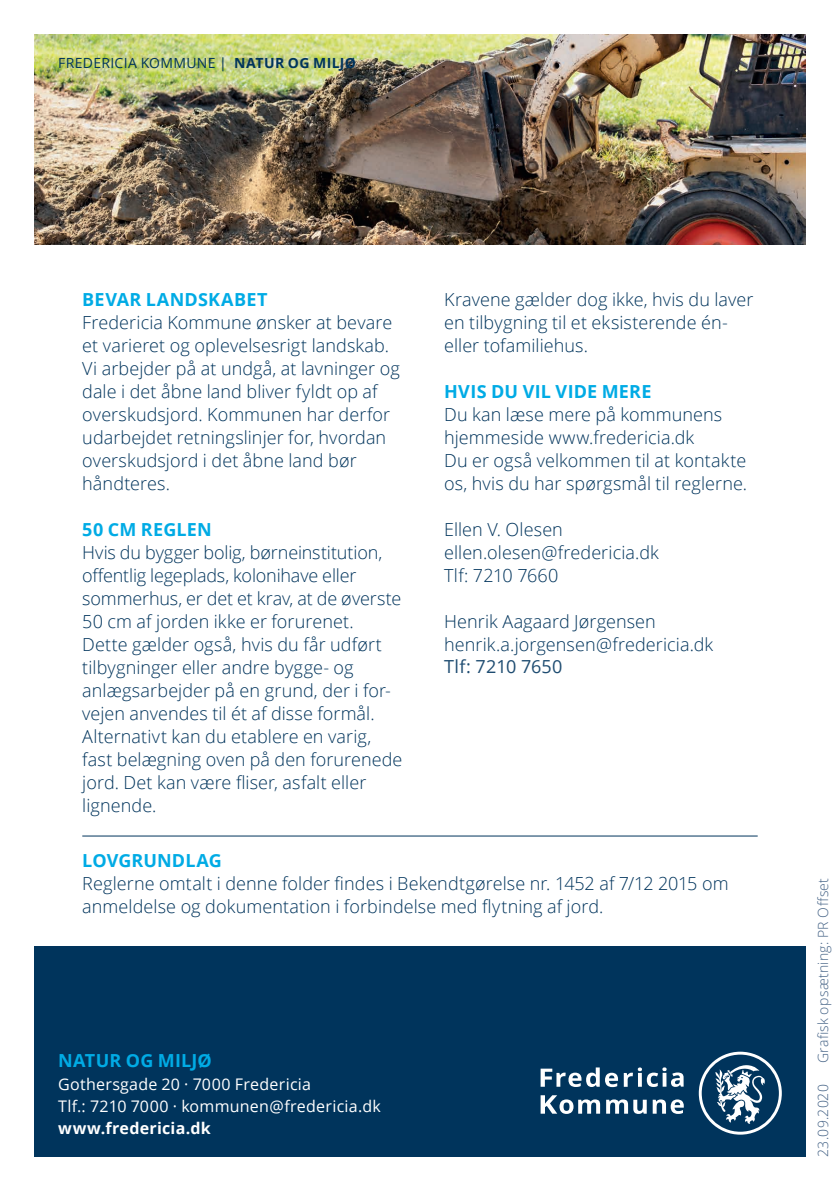
<style>
.page{position:relative;width:840px;height:1191px;background:#fff}
.page>*{position:absolute;margin:0;border:0;box-sizing:border-box;transform-origin:0 0}
.FK_brød{font:300 18px/23px "Open Sans";letter-spacing:.005em;color:#00345c}
.FK_brød-2{font:700 18px "Open Sans";letter-spacing:.01em;color:#00abe5}
.t1{font:18px "Open Sans";letter-spacing:.015em;color:#1e4c71}
.t2{font:16px "Open Sans";letter-spacing:.015em;color:#fff}
.t3{font:700 16px "Open Sans";letter-spacing:.015em;color:#fff}
.t4{font:300 14px "Open Sans";letter-spacing:.02em;color:#456386}
.t5{font:14px "Open Sans";letter-spacing:.02em;color:#00345c}
.s1{font-weight:700}
</style>
<div class="page">
<div style="left:34px;top:946px;width:771px;height:211px;background:#00345c"></div>
<svg style="left:698px;top:1051px;width:83px;height:83px"></svg>
<svg style="left:633px;top:1099px;width:13px;height:15px"></svg>
<svg style="left:606px;top:1099px;width:21px;height:14px"></svg>
<svg style="left:623px;top:1067px;width:60px;height:20px"></svg>
<svg style="left:652px;top:1099px;width:31px;height:15px"></svg>
<svg style="left:540px;top:1067px;width:77px;height:20px"></svg>
<svg style="left:540px;top:1095px;width:59px;height:19px"></svg>
<hr style="left:82px;top:835px;width:675px;height:1px;background:#00345c">
<img style="left:34px;top:34px;width:771px;height:210px">
<p class="t5" style="left:58px;top:53px;width:299px">FREDERICIA KOMMUNE | <span class="s1">NATUR OG MILJØ</span></p>
<p class="FK_brød-2" style="left:82px;top:286px;width:186px">BEVAR LANDSKABET</p>
<p class="FK_brød" style="left:82px;top:310px;width:319px">Fredericia Kommune ønsker at bevare et varieret og oplevelsesrigt landskab.<br>Vi arbejder på at undgå, at lavninger og dale i det åbne land bliver fyldt op af overskudsjord. Kommunen har derfor udarbejdet retningslinjer for, hvordan overskudsjord i det åbne land bør håndteres.</p>
<p class="FK_brød-2" style="left:82px;top:516px;width:131px">50 CM REGLEN</p>
<p class="FK_brød" style="left:82px;top:540px;width:320px">Hvis du bygger bolig, børneinstitution, offentlig legeplads, kolonihave eller sommerhus, er det et krav, at de øverste 50 cm af jorden ikke er forurenet.<br>Dette gælder også, hvis du får udført tilbygninger eller andre bygge- og anlægsarbejder på en grund, der i for&shy;vejen anvendes til ét af disse formål.</p>
<p class="FK_brød" style="left:82px;top:724px;width:321px">Alternativt kan du etablere en varig, fast belægning oven på den forurenede</p>
<p class="FK_brød" style="left:82px;top:770px;width:285px">jord. Det kan være fliser, asfalt eller lignende.</p>
<p class="FK_brød" style="left:444px;top:287px;width:311px">Kravene gælder dog ikke, hvis du laver en tilbygning til et eksisterende én&shy;eller tofamiliehus.</p>
<p class="FK_brød-2" style="left:444px;top:378px;width:209px">HVIS DU VIL VIDE MERE</p>
<p class="FK_brød" style="left:444px;top:402px;width:279px">Du kan læse mere på kommunens hjemmeside www.fredericia.dk</p>
<p class="FK_brød" style="left:444px;top:448px;width:304px">Du er også velkommen til at kontakte os, hvis du har spørgsmål til reglerne.</p>
<p class="FK_brød" style="left:444px;top:517px;width:120px">Ellen V. Olesen</p>
<p class="FK_brød" style="left:444px;top:540px;width:216px">ellen.olesen@fredericia.dk</p>
<p class="FK_brød" style="left:444px;top:563px;width:116px">Tlf: 7210 7660</p>
<p class="FK_brød" style="left:444px;top:609px;width:213px">Henrik Aagaard Jørgensen</p>
<p class="FK_brød" style="left:444px;top:632px;width:270px">henrik.a.jorgensen@fredericia.dk</p>
<p class="t1" style="left:444px;top:654px;width:120px">Tlf: 7210 7650</p>
<p class="FK_brød-2" style="left:82px;top:847px;width:141px">LOVGRUNDLAG</p>
<p class="FK_brød" style="left:82px;top:871px;width:647px">Reglerne omtalt i denne folder findes i Bekendtgørelse nr. 1452 af 7/12 2015 om anmeldelse og dokumentation i forbindelse med flytning af jord.</p>
<p class="FK_brød-2" style="left:58px;top:1048px;width:155px">NATUR OG MILJØ</p>
<p class="t2" style="left:58px;top:1072px;width:254px">Gothersgade 20 · 7000 Fredericia</p>
<p class="t2" style="left:58px;top:1094px;width:324px">Tlf.: 7210 7000 · kommunen@fredericia.dk</p>
<p class="t3" style="left:58px;top:1116px;width:154px">www.fredericia.dk</p>
<p class="t4" style="left:812px;top:1063px;width:187px;rotate:-90deg">Grafisk opsætning: PR Offset</p>
<p class="t4" style="left:812px;top:1157px;width:74px;rotate:-90deg">23.09.2020</p>
</div>
